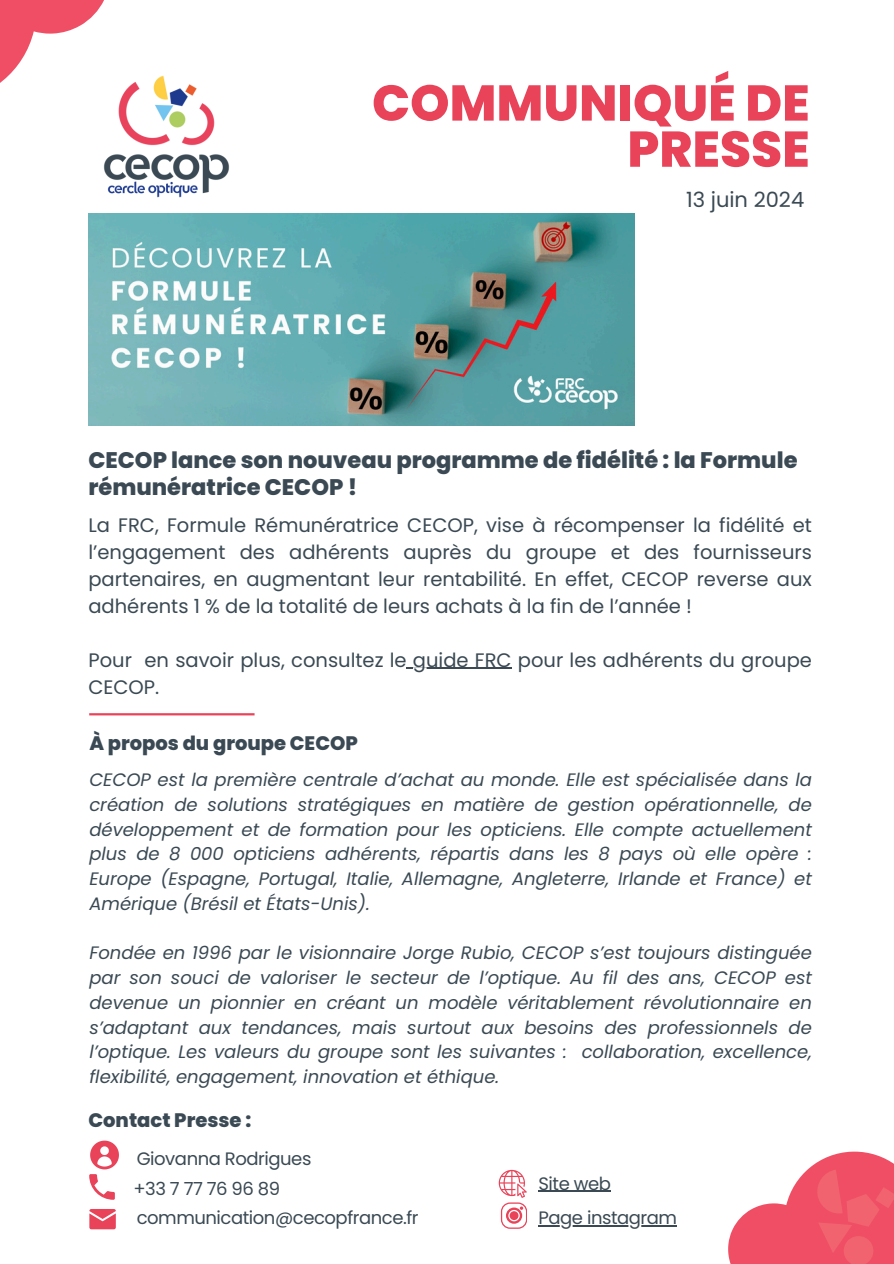
<style>
.page{position:relative;width:894px;height:1264px;background:#fff}
.page>*{position:absolute;margin:0;border:0;box-sizing:border-box;transform-origin:0 0}
.t1{font:800 50.1px/46.2px "Poppins";color:#e9435a;text-align:right}
.t2{font:800 22.5px/27px "Poppins";color:#3a4953}
.t3{font:21px "Poppins";color:#3a4953}
.t4{font:19.5px/27px "Poppins";color:#3a4953;text-align:justify}
.t5{font:800 19.5px "Poppins";color:#3a4953}
.t6{font:italic 18px/24.8px "Poppins";color:#3a4953;text-align:justify}
.t7{font:18px "Poppins";letter-spacing:-.025em;color:#3a4953}
</style>
<div class="page">
<svg style="left:89px;top:1209px;width:27px;height:20px"></svg>
<hr style="left:89px;top:713px;width:165px;height:2px;background:#e9435a">
<img style="left:103px;top:75px;width:127px;height:123px">
<img style="left:88px;top:213px;width:546px;height:212px">
<svg style="left:89px;top:1140px;width:30px;height:59px"></svg>
<svg style="left:728px;top:1151px;width:165px;height:112px"></svg>
<svg style="left:0;top:0;width:110px;height:102px"></svg>
<svg style="left:498px;top:1169px;width:28px;height:59px"></svg>
<hr style="left:413px;top:668px;width:98px;height:1px;background:#3a4953">
<hr style="left:538px;top:1225px;width:138px;height:1px;background:#3a4953">
<hr style="left:538px;top:1190px;width:72px;height:1px;background:#3a4953">
<h2 class="t1" style="left:372px;top:80px;width:439px">COMMUNIQUÉ DE<br>PRESSE</h2>
<p class="t3" style="left:686px;top:185px;width:120px">13 juin 2024</p>
<p class="t2" style="left:88px;top:447px;width:710px">CECOP lance son nouveau programme de fidélité : la Formule rémunératrice CECOP !</p>
<h5 class="t4" style="left:88px;top:511px;width:724px">La FRC, Formule Rémunératrice CECOP, vise à récompenser la fidélité et l’engagement des adhérents auprès du groupe et des fournisseurs partenaires, en augmentant leur rentabilité. En effet, CECOP reverse aux adhérents 1 % de la totalité de leurs achats à la fin de l’année !</h5>
<p class="t4" style="left:88px;top:646px;width:724px">Pour en savoir plus, consultez le guide FRC pour les adhérents du groupe</p>
<p class="t4" style="left:88px;top:673px;width:72px">CECOP.</p>
<p class="t5" style="left:89px;top:730px;width:270px">À propos du groupe CECOP</p>
<p class="t6" style="left:89px;top:767px;width:724px">CECOP est la première centrale d’achat au monde. Elle est spécialisée dans la création de solutions stratégiques en matière de gestion opérationnelle, de développement et de formation pour les opticiens. Elle compte actuellement plus de 8 000 opticiens adhérents, répartis dans les 8 pays où elle opère :<br>Europe (Espagne, Portugal, Italie, Allemagne, Angleterre, Irlande et France) et Amérique (Brésil et États-Unis).</p>
<h5 class="t6" style="left:89px;top:940px;width:724px">Fondée en 1996 par le visionnaire Jorge Rubio, CECOP s’est toujours distinguée par son souci de valoriser le secteur de l’optique. Au fil des ans, CECOP est devenue un pionnier en créant un modèle véritablement révolutionnaire en s’adaptant aux tendances, mais surtout aux besoins des professionnels de l’optique. Les valeurs du groupe sont les suivantes : collaboration, excellence, flexibilité, engagement, innovation et éthique.</h5>
<h4 class="t5" style="left:88px;top:1106px;width:164px">Contact Presse :</h4>
<p class="t7" style="left:137px;top:1145px;width:176px">Giovanna Rodrigues</p>
<h3 class="t7" style="left:133px;top:1175px;width:148px">+33 7 77 76 96 89</h3>
<p class="t7" style="left:137px;top:1205px;width:283px">communication@cecopfrance.fr</p>
<p class="t7" style="left:538px;top:1170px;width:74px">Site web</p>
<p class="t7" style="left:538px;top:1205px;width:140px">Page instagram</p>
</div>
